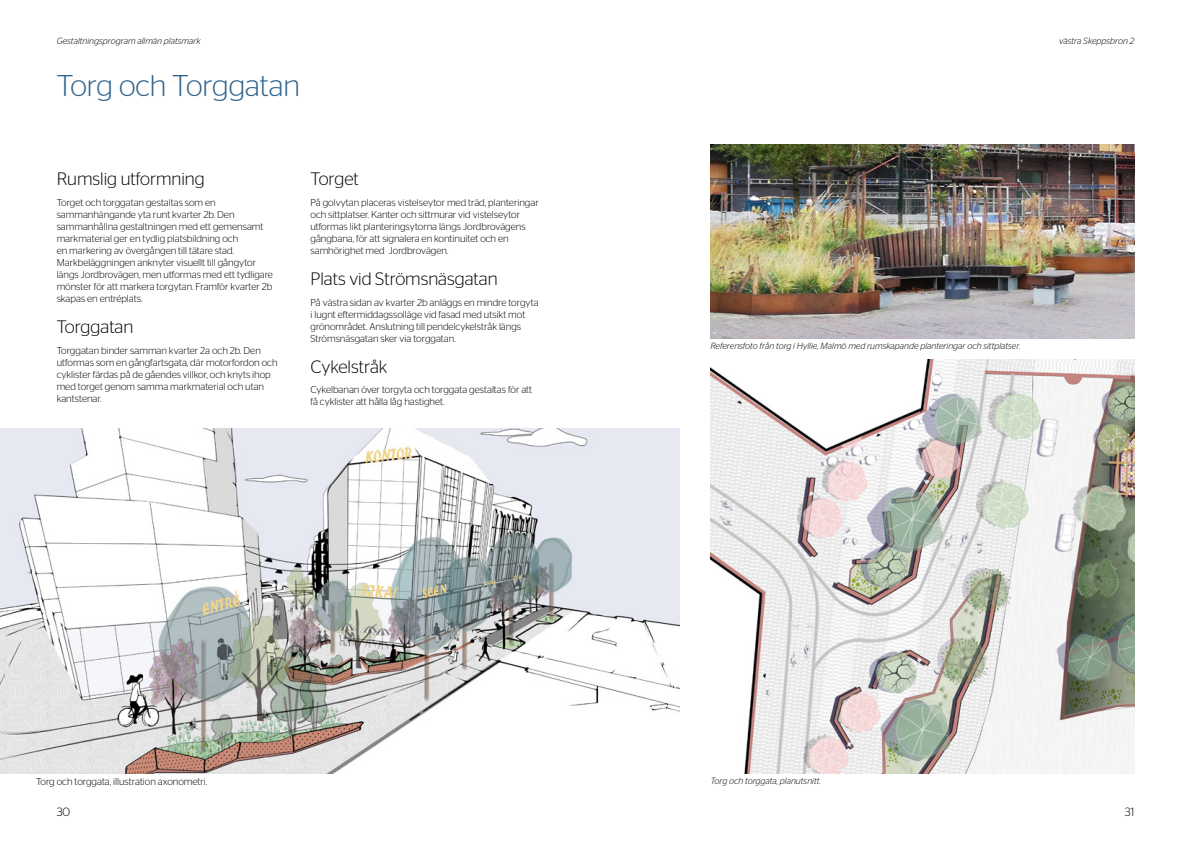
<style>
.page{position:relative;width:1191px;height:842px;background:#fff}
.page>*{position:absolute;margin:0;border:0;box-sizing:border-box;transform-origin:0 0}
.t1{font:300 30px "Stag Sans Round";color:#2f628b}
.t2{font:300 18px "Stag Sans Round";color:#000}
.t3{font:300 12px "Stag Sans Round";color:#000}
.t4{font:300 10px/12px "Stag Sans Round";color:#000}
.t5{font:italic 300 9px "Stag Sans Round";color:#000}
</style>
<div class="page">
<img style="left:0;top:428px;width:679px;height:346px">
<img style="left:710px;top:145px;width:424px;height:194px">
<img style="left:710px;top:360px;width:424px;height:414px">
<p class="t5" style="left:57px;top:35px;width:145px">Gestaltningsprogram allmän platsmark</p>
<p class="t5" style="left:1059px;top:35px;width:77px">västra Skeppsbron 2</p>
<h1 class="t1" style="left:57px;top:69px;width:245px">Torg och Torggatan</h1>
<h2 class="t2" style="left:57px;top:169px;width:150px">Rumslig utformning</h2>
<p class="t4" style="left:57px;top:196px;width:218px">Torget och torggatan gestaltas som en sammanhängande yta runt kvarter 2b. Den sammanhållna gestaltningen med ett gemensamt markmaterial ger en tydlig platsbildning och<br>en markering av övergången till tätare stad.<br>Markbeläggningen anknyter visuellt till gångytor längs Jordbrovägen, men utformas med ett tydligare mönster för att markera torgytan. Framför kvarter 2b skapas en entréplats.</p>
<h2 class="t2" style="left:57px;top:317px;width:78px">Torggatan</h2>
<p class="t4" style="left:57px;top:344px;width:222px">Torggatan binder samman kvarter 2a och 2b. Den utformas som en gångfartsgata, där motorfordon och cyklister färdas på de gåendes villkor, och knyts ihop med torget genom samma markmaterial och utan kantstenar.</p>
<h2 class="t2" style="left:310px;top:169px;width:50px">Torget</h2>
<p class="t4" style="left:310px;top:196px;width:230px">På golvytan placeras vistelseytor med träd, planteringar och sittplatser. Kanter och sittmurar vid vistelseytor utformas likt planteringsytorna längs Jordbrovägens gångbana, för att signalera en kontinuitet och en samhörighet med Jordbrovägen.</p>
<h2 class="t2" style="left:310px;top:269px;width:189px">Plats vid Strömsnäsgatan</h2>
<p class="t4" style="left:310px;top:296px;width:230px">På västra sidan av kvarter 2b anläggs en mindre torgyta i lugnt eftermiddagssolläge vid fasad med utsikt mot grönområdet. Anslutning till pendelcykelstråk längs Strömsnäsgatan sker via torggatan.</p>
<h2 class="t2" style="left:310px;top:357px;width:78px">Cykelstråk</h2>
<p class="t4" style="left:310px;top:384px;width:223px">Cykelbanan över torgyta och torggata gestaltas för att få cyklister att hålla låg hastighet.</p>
<p class="t5" style="left:710px;top:341px;width:312px">Referensfoto från torg i Hyllie, Malmö med rumskapande planteringar och sittplatser.</p>
<p class="t4" style="left:36px;top:775px;width:173px">Torg och torggata, illustration axonometri.</p>
<p class="t5" style="left:710px;top:776px;width:112px">Torg och torggata, planutsnitt.</p>
<p class="t3" style="left:57px;top:805px;width:15px">30</p>
<p class="t3" style="left:1124px;top:805px;width:11px">31</p>
</div>
